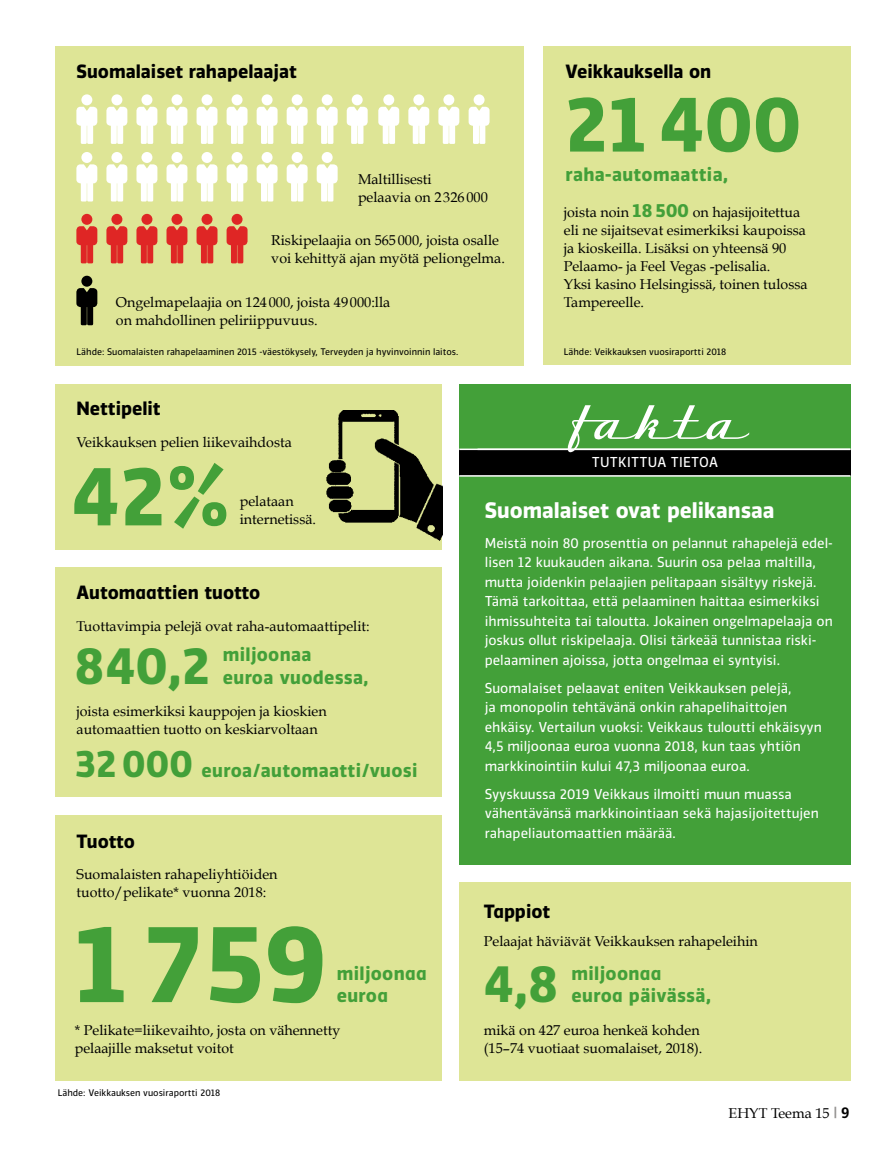
<style>
.page{position:relative;width:893px;height:1149px;background:#fff}
.page>*{position:absolute;margin:0;border:0;box-sizing:border-box;transform-origin:0 0}
.t1{font:700 105px "Vinkel";color:#43a039}
.t2{font:700 79.95px "Vinkel";color:#43a039}
.t3{font:700 75px "Vinkel";color:#43a039}
.t4{font:300 53.1px "Streamline";color:#fff}
.t5{font:700 49.8px "Vinkel";color:#43a039}
.t6{font:700 21px "Vinkel";color:#fff}
.t7{font:700 18px/22.5px "Vinkel";letter-spacing:.02em;color:#43a039}
.t8{font:700 18px "Vinkel";color:#000}
.t9{font:14.25px/18px "Book Antiqua";color:#000}
.t10{font:13.5px/19.5px "Vinkel";color:#fff}
.t11{font:13.5px "Vinkel";letter-spacing:.02em;color:#fff}
.t12{font:9px "Vinkel";color:#000}
.s1{font-family:"Vinkel";font-weight:700;font-size:18px;color:#43a039}
.s2{font-size:36.45px}
.s3{font-family:"Frutiger";font-weight:700;font-size:15px;color:#949290}
.s4{font-family:"Frutiger";font-weight:700;font-size:15px}
</style>
<div class="page">
<div style="left:459px;top:882px;width:391px;height:198px;background:#dee596"></div>
<div style="left:543px;top:47px;width:307px;height:318px;background:#dee596"></div>
<div style="left:55px;top:814px;width:387px;height:266px;background:#dee596"></div>
<div style="left:459px;top:475px;width:391px;height:389px;background:#43a039"></div>
<div style="left:459px;top:384px;width:391px;height:65px;background:#43a039"></div>
<div style="left:459px;top:449px;width:391px;height:27px;background:#000"></div>
<hr style="left:459px;top:448px;width:391px;height:2px;background:#fff">
<hr style="left:459px;top:475px;width:391px;height:1px;background:#fff">
<div style="left:55px;top:47px;width:469px;height:319px;background:#dee596"></div>
<svg style="left:76px;top:107px;width:21px;height:37px"></svg>
<div style="left:81px;top:94px;width:11px;height:11px;background:#fff;border-radius:50%"></div>
<svg style="left:227px;top:107px;width:21px;height:37px"></svg>
<div style="left:232px;top:94px;width:11px;height:11px;background:#fff;border-radius:50%"></div>
<svg style="left:106px;top:107px;width:21px;height:37px"></svg>
<div style="left:111px;top:94px;width:11px;height:11px;background:#fff;border-radius:50%"></div>
<svg style="left:257px;top:107px;width:21px;height:37px"></svg>
<div style="left:262px;top:94px;width:11px;height:11px;background:#fff;border-radius:50%"></div>
<svg style="left:136px;top:107px;width:21px;height:37px"></svg>
<div style="left:141px;top:94px;width:11px;height:11px;background:#fff;border-radius:50%"></div>
<svg style="left:287px;top:107px;width:21px;height:37px"></svg>
<div style="left:292px;top:94px;width:11px;height:11px;background:#fff;border-radius:50%"></div>
<svg style="left:166px;top:107px;width:21px;height:37px"></svg>
<div style="left:171px;top:94px;width:11px;height:11px;background:#fff;border-radius:50%"></div>
<svg style="left:317px;top:107px;width:21px;height:37px"></svg>
<div style="left:322px;top:94px;width:11px;height:11px;background:#fff;border-radius:50%"></div>
<svg style="left:197px;top:107px;width:20px;height:37px"></svg>
<div style="left:202px;top:94px;width:10px;height:11px;background:#fff;border-radius:50%"></div>
<svg style="left:469px;top:107px;width:21px;height:37px"></svg>
<div style="left:474px;top:94px;width:11px;height:11px;background:#fff;border-radius:50%"></div>
<svg style="left:347px;top:107px;width:21px;height:37px"></svg>
<div style="left:352px;top:94px;width:11px;height:11px;background:#fff;border-radius:50%"></div>
<svg style="left:378px;top:107px;width:21px;height:37px"></svg>
<div style="left:383px;top:94px;width:11px;height:11px;background:#fff;border-radius:50%"></div>
<svg style="left:408px;top:107px;width:21px;height:37px"></svg>
<div style="left:413px;top:94px;width:11px;height:11px;background:#fff;border-radius:50%"></div>
<svg style="left:438px;top:107px;width:21px;height:37px"></svg>
<div style="left:443px;top:94px;width:11px;height:11px;background:#fff;border-radius:50%"></div>
<svg style="left:257px;top:164px;width:21px;height:37px"></svg>
<div style="left:262px;top:152px;width:11px;height:11px;background:#fff;border-radius:50%"></div>
<svg style="left:287px;top:164px;width:21px;height:37px"></svg>
<div style="left:292px;top:152px;width:11px;height:11px;background:#fff;border-radius:50%"></div>
<svg style="left:317px;top:164px;width:21px;height:37px"></svg>
<div style="left:322px;top:152px;width:11px;height:11px;background:#fff;border-radius:50%"></div>
<svg style="left:76px;top:164px;width:21px;height:37px"></svg>
<div style="left:81px;top:152px;width:11px;height:11px;background:#fff;border-radius:50%"></div>
<svg style="left:227px;top:164px;width:21px;height:37px"></svg>
<div style="left:232px;top:152px;width:11px;height:11px;background:#fff;border-radius:50%"></div>
<svg style="left:106px;top:164px;width:21px;height:37px"></svg>
<div style="left:111px;top:152px;width:11px;height:11px;background:#fff;border-radius:50%"></div>
<svg style="left:136px;top:164px;width:21px;height:37px"></svg>
<div style="left:141px;top:152px;width:11px;height:11px;background:#fff;border-radius:50%"></div>
<svg style="left:166px;top:164px;width:21px;height:37px"></svg>
<div style="left:171px;top:152px;width:11px;height:11px;background:#fff;border-radius:50%"></div>
<svg style="left:197px;top:164px;width:20px;height:37px"></svg>
<div style="left:202px;top:152px;width:10px;height:11px;background:#fff;border-radius:50%"></div>
<svg style="left:76px;top:288px;width:21px;height:37px"></svg>
<div style="left:81px;top:275px;width:11px;height:11px;background:#000;border-radius:50%"></div>
<svg style="left:76px;top:226px;width:21px;height:37px"></svg>
<div style="left:81px;top:214px;width:11px;height:11px;background:#df2625;border-radius:50%"></div>
<svg style="left:227px;top:226px;width:21px;height:37px"></svg>
<div style="left:232px;top:214px;width:11px;height:11px;background:#df2625;border-radius:50%"></div>
<svg style="left:106px;top:226px;width:21px;height:37px"></svg>
<div style="left:111px;top:214px;width:11px;height:11px;background:#df2625;border-radius:50%"></div>
<svg style="left:136px;top:226px;width:21px;height:37px"></svg>
<div style="left:141px;top:214px;width:11px;height:11px;background:#df2625;border-radius:50%"></div>
<svg style="left:166px;top:226px;width:21px;height:37px"></svg>
<div style="left:171px;top:214px;width:11px;height:11px;background:#df2625;border-radius:50%"></div>
<svg style="left:197px;top:226px;width:20px;height:37px"></svg>
<div style="left:202px;top:214px;width:10px;height:11px;background:#df2625;border-radius:50%"></div>
<div style="left:55px;top:567px;width:387px;height:229px;background:#dee596"></div>
<div style="left:55px;top:384px;width:387px;height:165px;background:#dee596"></div>
<img style="left:319px;top:410px;width:123px;height:140px">
<p class="t8" style="left:77px;top:59px;width:222px">Suomalaiset rahapelaajat</p>
<p class="t9" style="left:358px;top:170px;width:131px">Maltillisesti pelaavia on 2326000</p>
<p class="t9" style="left:271px;top:231px;width:235px">Riskipelaajia on 565000, joista osalle voi kehittyä ajan myötä peliongelma.</p>
<p class="t9" style="left:116px;top:293px;width:276px">Ongelmapelaajia on 124000, joista 49 000:lla on mahdollinen peliriippuvuus.</p>
<p class="t12" style="left:77px;top:345px;width:383px">Lähde: Suomalaisten rahapelaaminen 2015 -väestökysely, Terveyden ja hyvinvoinnin laitos.</p>
<p class="t8" style="left:77px;top:396px;width:86px">Nettipelit</p>
<p class="t9" style="left:77px;top:433px;width:217px">Veikkauksen pelien liikevaihdosta</p>
<p class="t8" style="left:566px;top:59px;width:147px">Veikkauksella on</p>
<h3 class="t3" style="left:566px;top:73px;width:237px">21 400</h3>
<p class="t7" style="left:566px;top:163px;width:164px">raha-automaattia,</p>
<p class="t9" style="left:564px;top:203px;width:245px">joista noin <span class="s1">18 500</span> on hajasijoitettua eli ne sijaitsevat esimerkiksi kaupoissa ja kioskeilla. Lisäksi on yhteensä 90<br>Pelaamo- ja Feel Vegas -pelisalia.<br>Yksi kasino Helsingissä, toinen tulossa Tampereelle.</p>
<p class="t12" style="left:564px;top:345px;width:164px">Lähde: Veikkauksen vuosiraportti 2018</p>
<h3 class="t4" style="left:573px;top:385px;width:177px">fakta</h3>
<h2 class="t2" style="left:71px;top:442px;width:161px">42%</h2>
<p class="t9" style="left:240px;top:491px;width:78px">pelataan internetissä.</p>
<p class="t8" style="left:77px;top:579px;width:185px">Automaattien tuotto</p>
<p class="t9" style="left:77px;top:616px;width:295px">Tuottavimpia pelejä ovat raha-automaattipelit:</p>
<h3 class="t5" style="left:75px;top:631px;width:137px">840,2</h3>
<p class="t7" style="left:223px;top:643px;width:90px">miljoonaa</p>
<p class="t7" style="left:223px;top:665px;width:147px">euroa vuodessa,</p>
<p class="t9" style="left:77px;top:701px;width:252px">joista esimerkiksi kauppojen ja kioskien automaattien tuotto on keskiarvoltaan</p>
<p class="t7" style="left:75px;top:759px;width:344px"><span class="s2">32 000</span> euroa/automaatti/vuosi</p>
<p class="t8" style="left:77px;top:829px;width:60px">Tuotto</p>
<p class="t9" style="left:77px;top:865px;width:202px">Suomalaisten rahapeliyhtiöiden tuotto/pelikate* vuonna 2018:</p>
<p class="t11" style="left:592px;top:453px;width:128px">TUTKITTUA TIETOA</p>
<h3 class="t6" style="left:485px;top:495px;width:291px">Suomalaiset ovat pelikansaa</h3>
<p class="t10" style="left:485px;top:533px;width:350px">Meistä noin 80 prosenttia on pelannut rahapelejä edel&shy;lisen 12 kuukauden aikana. Suurin osa pelaa maltilla, mutta joidenkin pelaajien pelitapaan sisältyy riskejä.<br>Tämä tarkoittaa, että pelaaminen haittaa esimerkiksi ihmissuhteita tai taloutta. Jokainen ongelmapelaaja on joskus ollut riskipelaaja. Olisi tärkeää tunnistaa riski&shy;pelaaminen ajoissa, jotta ongelmaa ei syntyisi.</p>
<p class="t10" style="left:485px;top:678px;width:339px">Suomalaiset pelaavat eniten Veikkauksen pelejä,<br>ja monopolin tehtävänä onkin rahapelihaittojen ehkäisy. Vertailun vuoksi: Veikkaus tuloutti ehkäisyyn 4,5 miljoonaa euroa vuonna 2018, kun taas yhtiön markkinointiin kului 47,3 miljoonaa euroa.</p>
<p class="t10" style="left:485px;top:784px;width:335px">Syyskuussa 2019 Veikkaus ilmoitti muun muassa vähentävänsä markkinointiaan sekä hajasijoitettujen rahapeliautomaattien määrää.</p>
<p class="t8" style="left:484px;top:898px;width:68px">Tappiot</p>
<h1 class="t1" style="left:75px;top:892px;width:253px">1 759</h1>
<p class="t9" style="left:484px;top:931px;width:275px">Pelaajat häviävät Veikkauksen rahapeleihin</p>
<p class="t7" style="left:337px;top:961px;width:91px">miljoonaa euroa</p>
<h3 class="t5" style="left:484px;top:949px;width:76px">4,8</h3>
<p class="t7" style="left:571px;top:961px;width:141px">miljoonaa euroa päivässä,</p>
<p class="t9" style="left:484px;top:1021px;width:220px">mikä on 427 euroa henkeä kohden (15–74 vuotiaat suomalaiset, 2018).</p>
<p class="t9" style="left:75px;top:1021px;width:267px">* Pelikate=liikevaihto, josta on vähennetty pelaajille maksetut voitot</p>
<p class="t12" style="left:58px;top:1085px;width:164px">Lähde: Veikkauksen vuosiraportti 2018</p>
<p class="t9" style="left:729px;top:1103px;width:122px">EHYT Teema 15 <span class="s3">|</span> <span class="s4">9</span></p>
</div>
